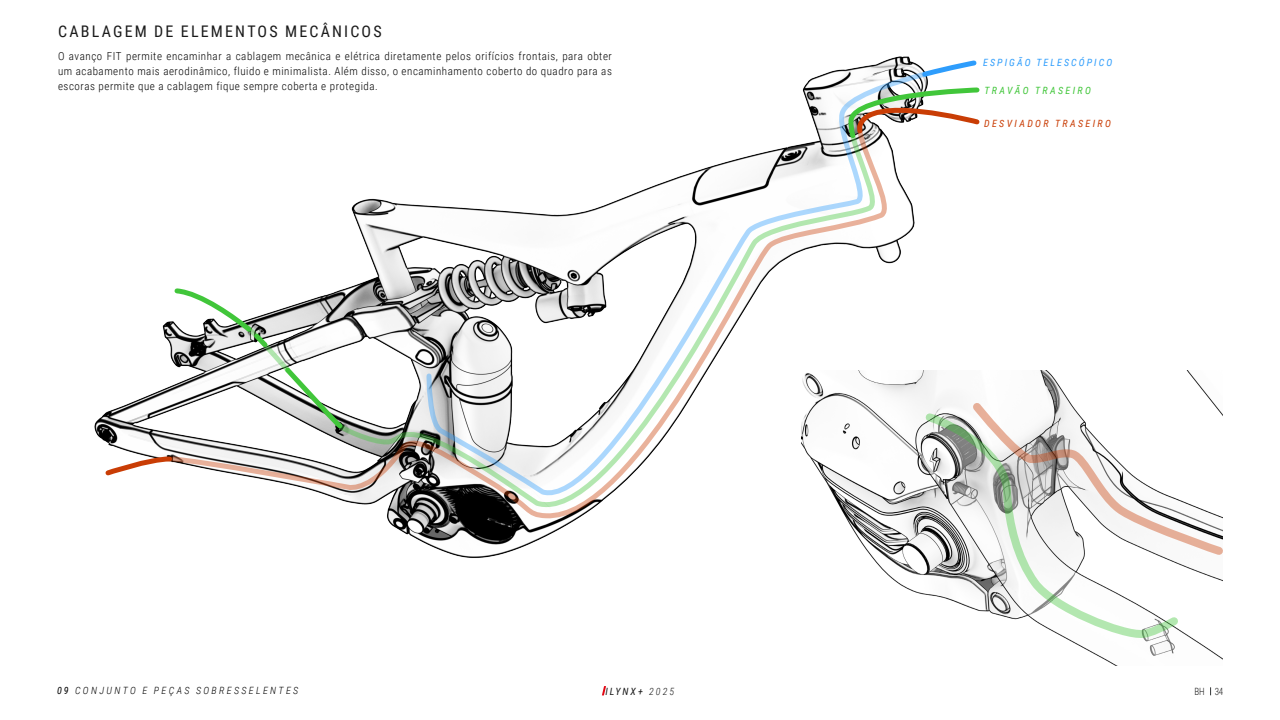
<style>
.page{position:relative;width:1280px;height:720px;background:#fff}
.page>*{position:absolute;margin:0;border:0;box-sizing:border-box;transform-origin:0 0}
.TITULOS_SECUNDARIOS{font:16px "Roboto Condensed";letter-spacing:.135em;color:#1a1a1a}
.texto{font:300 11px/15px "Roboto Condensed";letter-spacing:.05em;color:#000;text-align:justify}
.pie_gama{font:italic 300 10px "Roboto Condensed";letter-spacing:.235em;color:#000}
.pie_gama-2{font:italic 10px "Roboto Condensed";letter-spacing:.205em;color:#2e9dfc}
.pie_gama-3{font:italic 10px "Roboto Condensed";letter-spacing:.235em;color:#c93d05}
.pie_gama-4{font:italic 10px "Roboto Condensed";letter-spacing:.235em;color:#41c63a}
.t1{font:italic 10px "Roboto Condensed";letter-spacing:.2em;color:#1a1a1a}
.t2{font:300 10px "Roboto Condensed";color:#1a1a1a;scale:.9 1}
.s1{font-weight:400}
.s2{font-weight:300}
</style>
<div class="page">
<svg style="left:602px;top:686px;width:4px;height:9px"></svg>
<img style="left:94px;top:56px;width:843px;height:502px">
<svg style="left:846px;top:58px;width:134px;height:84px"></svg>
<svg style="left:426px;top:71px;width:502px;height:300px"></svg>
<svg style="left:168px;top:127px;width:720px;height:392px"></svg>
<svg style="left:103px;top:454px;width:72px;height:24px"></svg>
<img style="left:801px;top:371px;width:422px;height:295px">
<svg style="left:925px;top:412px;width:254px;height:227px"></svg>
<svg style="left:972px;top:402px;width:251px;height:154px"></svg>
<svg style="left:172px;top:285px;width:175px;height:148px"></svg>
<p class="TITULOS_SECUNDARIOS" style="left:58px;top:20px;width:325px">CABLAGEM DE ELEMENTOS MECÂNICOS</p>
<p class="texto" style="left:58px;top:48px;width:555px">O avanço FIT permite encaminhar a cablagem mecânica e elétrica diretamente pelos orifícios frontais, para obter um acabamento mais aerodinâmico, fluido e minimalista. Além disso, o encaminhamento coberto do quadro para as escoras permite que a cablagem fique sempre coberta e protegida.</p>
<p class="pie_gama-2" style="left:983px;top:55px;width:131px">ESPIGÃO TELESCÓPICO</p>
<p class="pie_gama-4" style="left:984px;top:83px;width:108px">TRAVÃO TRASEIRO</p>
<p class="pie_gama-3" style="left:984px;top:116px;width:128px">DESVIADOR TRASEIRO</p>
<p class="pie_gama" style="left:57px;top:684px;width:243px"><span class="s1">09</span> CONJUNTO E PEÇAS SOBRESSELENTES</p>
<p class="t1" style="left:605px;top:685px;width:70px">ILYNX+ <span class="s2">2025</span></p>
<p class="t2" style="left:1194px;top:685px;width:34px">BH 34</p>
</div>
